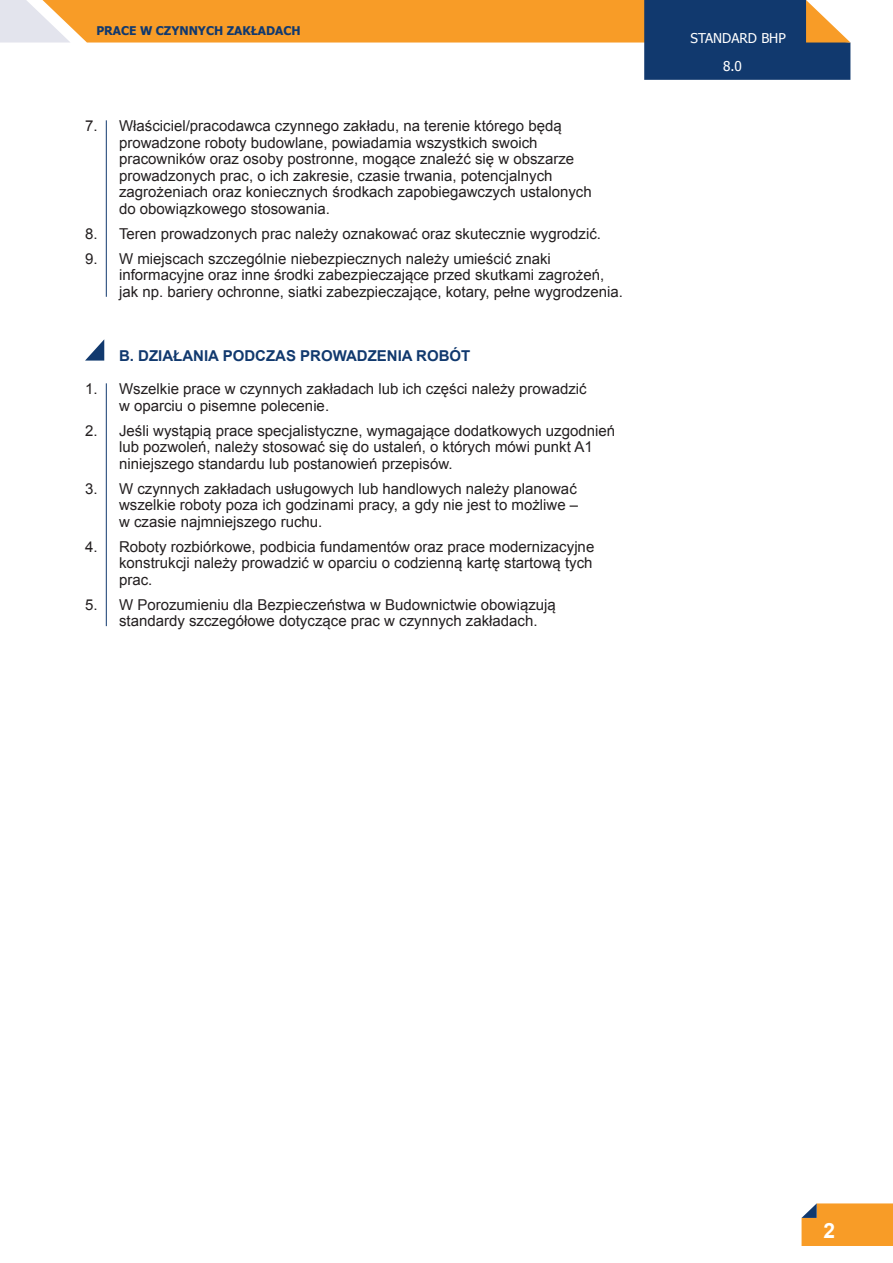
<style>
.page{position:relative;width:893px;height:1263px;background:#fff}
.page>*{position:absolute;margin:0;border:0;box-sizing:border-box;transform-origin:0 0}
.tekst{font:700 21px "Arial";color:#fff}
.Tekst_numerowany{font:15px/16.5px "Arial";color:#231f20}
.Tytulik{font:700 15px "Arial";color:#11396e}
.t1{font:13.5px "Tahoma";color:#fff}
.t2{font:700 12px "Tahoma";color:#11396e}
</style>
<div class="page">
<svg style="left:801px;top:1203px;width:92px;height:43px;background:#f19d32"></svg>
<svg style="left:0;top:0;width:850px;height:80px"></svg>
<hr style="left:106px;top:120px;width:1px;height:177px;background:#11396e">
<hr style="left:106px;top:383px;width:1px;height:243px;background:#11396e">
<svg style="left:85px;top:339px;width:19px;height:22px"></svg>
<p class="t2" style="left:96px;top:23px;width:206px">PRACE W CZYNNYCH ZAKŁADACH</p>
<p class="Tekst_numerowany" style="left:119px;top:118px;width:474px;text-indent:-34px">7. Właściciel/pracodawca czynnego zakładu, na terenie którego będą prowadzone roboty budowlane, powiadamia wszystkich swoich pracowników oraz osoby postronne, mogące znaleźć się w obszarze prowadzonych prac, o ich zakresie, czasie trwania, potencjalnych zagrożeniach oraz koniecznych środkach zapobiegawczych ustalonych do obowiązkowego stosowania.</p>
<p class="Tekst_numerowany" style="left:85px;top:225px;width:517px">8. Teren prowadzonych prac należy oznakować oraz skutecznie wygrodzić.</p>
<p class="Tekst_numerowany" style="left:119px;top:250px;width:505px;text-indent:-34px">9. W miejscach szczególnie niebezpiecznych należy umieścić znaki informacyjne oraz inne środki zabezpieczające przed skutkami zagrożeń, jak np. bariery ochronne, siatki zabezpieczające, kotary, pełne wygrodzenia.</p>
<p class="Tytulik" style="left:119px;top:345px;width:353px">B. DZIAŁANIA PODCZAS PROWADZENIA ROBÓT</p>
<p class="Tekst_numerowany" style="left:119px;top:381px;width:469px;text-indent:-34px">1. Wszelkie prace w czynnych zakładach lub ich części należy prowadzić w oparciu o pisemne polecenie.</p>
<p class="Tekst_numerowany" style="left:119px;top:422px;width:498px;text-indent:-34px">2. Jeśli wystąpią prace specjalistyczne, wymagające dodatkowych uzgodnień lub pozwoleń, należy stosować się do ustaleń, o których mówi punkt A1 niniejszego standardu lub postanowień przepisów.</p>
<p class="Tekst_numerowany" style="left:119px;top:480px;width:461px;text-align:justify;text-indent:-34px">3. W czynnych zakładach usługowych lub handlowych należy planować wszelkie roboty poza ich godzinami pracy, a gdy nie jest to możliwe – w czasie najmniejszego ruchu.</p>
<p class="Tekst_numerowany" style="left:119px;top:538px;width:477px;text-align:justify;text-indent:-34px">4. Roboty rozbiórkowe, podbicia fundamentów oraz prace modernizacyjne konstrukcji należy prowadzić w oparciu o codzienną kartę startową tych prac.</p>
<p class="Tekst_numerowany" style="left:119px;top:596px;width:438px;text-indent:-34px">5. W Porozumieniu dla Bezpieczeństwa w Budownictwie obowiązują standardy szczegółowe dotyczące prac w czynnych zakładach.</p>
<p class="t1" style="left:691px;top:29px;width:97px">STANDARD BHP</p>
<p class="t1" style="left:723px;top:57px;width:20px">8.0</p>
<p class="tekst" style="left:823px;top:1217px;width:13px">2</p>
</div>
